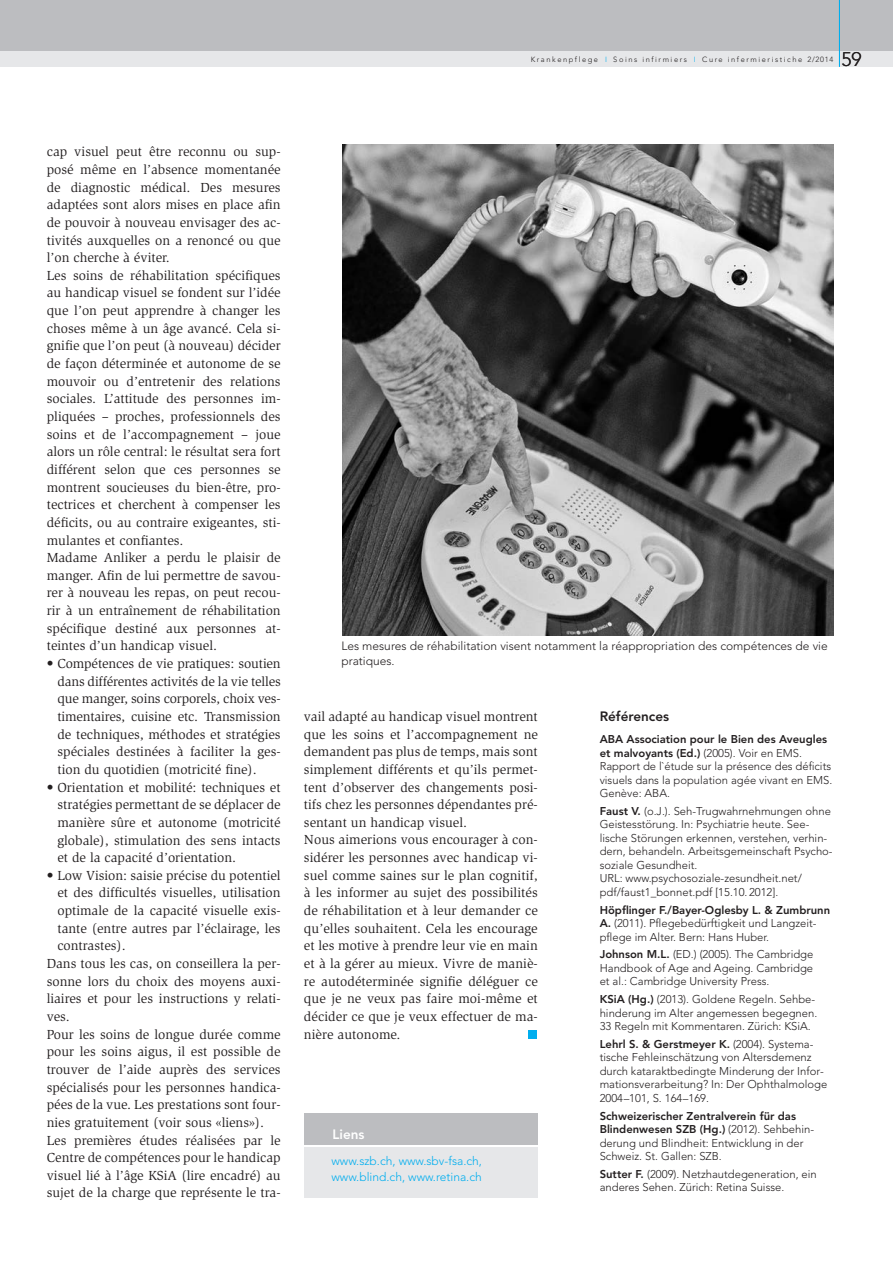
<style>
.page{position:relative;width:893px;height:1263px;background:#fff}
.page>*{position:absolute;margin:0;border:0;box-sizing:border-box;transform-origin:0 0}
.t1{font:300 19.5px "Avenir";color:#231f20}
.t2{font:13.5px/17.7px "Slimbach";color:#231f20}
.t3{font:800 13.5px "Avenir";color:#231f20}
.t4{font:800 13.5px "Avenir";color:#fff}
.t5{font:300 12px/15px "Avenir";color:#231f20}
.t6{font:300 12px/15.8px "Avenir";color:#00aeef}
.t7{font:300 11.25px/13.5px "Avenir";color:#231f20}
.t8{font:300 7.5px "Avenir";letter-spacing:.21em;color:#231f20}
.s1{color:#00aeef}
.s2{font-weight:800}
</style>
<div class="page">
<div style="left:0;top:51px;width:893px;height:16px;background:#e6e7e9"></div>
<div style="left:528px;top:1030px;width:8px;height:9px;background:#00aeef"></div>
<div style="left:0;top:0;width:893px;height:51px;background:#bcbdc0"></div>
<hr style="left:839px;top:0;width:1px;height:67px;background:#00aeef">
<div style="left:304px;top:1147px;width:234px;height:50px;background:#e6e7e9"></div>
<div style="left:304px;top:1113px;width:234px;height:31px;background:#bcbdc0"></div>
<img style="left:342px;top:145px;width:491px;height:490px">
<p class="t8" style="left:531px;top:56px;width:304px">Krankenpflege <span class="s1">I</span> Soins infirmiers <span class="s1">I</span> Cure infermieristiche 2/2014</p>
<h1 class="t1" style="left:841px;top:51px;width:22px">59</h1>
<p class="t2" style="left:47px;top:144px;width:235px">cap visuel peut être reconnu ou sup&shy;posé même en l’absence momentanée de diagnostic médical. Des mesures adaptées sont alors mises en place afin de pouvoir à nouveau envisager des ac&shy;tivités auxquelles on a renoncé ou que l’on cherche à éviter.<br>Les soins de réhabilitation spécifiques au handicap visuel se fondent sur l’idée que l’on peut apprendre à changer les choses même à un âge avancé. Cela si&shy;gnifie que l’on peut (à nouveau) décider de façon déterminée et autonome de se mouvoir ou d’entretenir des relations sociales. L’attitude des personnes im&shy;pliquées – proches, professionnels des soins et de l’accompagnement – joue alors un rôle central: le résultat sera fort différent selon que ces personnes se montrent soucieuses du bien-être, pro&shy;tectrices et cherchent à compenser les déficits, ou au contraire exigeantes, sti&shy;mulantes et confiantes.<br>Madame Anliker a perdu le plaisir de manger. Afin de lui permettre de savou&shy;rer à nouveau les repas, on peut recou&shy;rir à un entraînement de réhabilitation spécifique destiné aux personnes at&shy;teintes d’un handicap visuel.</p>
<p class="t2" style="left:57px;top:656px;width:225px;text-align:justify;text-indent:-11px">• Compétences de vie pratiques: soutien dans différentes activités de la vie telles que manger, soins corporels, choix ves&shy;timentaires, cuisine etc. Transmission de techniques, méthodes et stratégies spéciales destinées à faciliter la ges&shy;tion du quotidien (motricité fine).</p>
<p class="t2" style="left:57px;top:779px;width:225px;text-align:justify;text-indent:-11px">• Orientation et mobilité: techniques et stratégies permettant de se déplacer de manière sûre et autonome (motricité globale), stimulation des sens intacts et de la capacité d’orientation.</p>
<p class="t2" style="left:47px;top:867px;width:235px">• Low Vision: saisie précise du potentiel</p>
<p class="t2" style="left:57px;top:885px;width:225px">et des difficultés visuelles, utilisation</p>
<p class="t2" style="left:57px;top:903px;width:225px">optimale de la capacité visuelle exis-</p>
<p class="t2" style="left:57px;top:920px;width:225px">tante (entre autres par l’éclairage, les</p>
<p class="t2" style="left:57px;top:938px;width:70px">contrastes).</p>
<p class="t2" style="left:47px;top:956px;width:235px">Dans tous les cas, on conseillera la per-</p>
<p class="t2" style="left:47px;top:973px;width:235px">sonne lors du choix des moyens auxi-</p>
<p class="t2" style="left:47px;top:991px;width:235px">liaires et pour les instructions y relati-</p>
<p class="t2" style="left:47px;top:1008px;width:25px">ves.</p>
<p class="t2" style="left:47px;top:1026px;width:235px">Pour les soins de longue durée comme</p>
<p class="t2" style="left:47px;top:1044px;width:235px">pour les soins aigus, il est possible de</p>
<p class="t2" style="left:47px;top:1061px;width:235px">trouver de l’aide auprès des services</p>
<p class="t2" style="left:47px;top:1079px;width:235px">spécialisés pour les personnes handica-</p>
<p class="t2" style="left:47px;top:1097px;width:235px">pées de la vue. Les prestations sont four-</p>
<p class="t2" style="left:47px;top:1114px;width:219px">nies gratuitement (voir sous «liens»).</p>
<p class="t2" style="left:47px;top:1132px;width:235px">Les premières études réalisées par le</p>
<p class="t2" style="left:47px;top:1150px;width:235px">Centre de compétences pour le handicap</p>
<p class="t2" style="left:47px;top:1167px;width:235px">visuel lié à l’âge KSiA (lire encadré) au</p>
<p class="t2" style="left:47px;top:1185px;width:235px">sujet de la charge que représente le tra-</p>
<p class="t5" style="left:341px;top:639px;width:488px">Les mesures de réhabilitation visent notamment la réappropriation des compétences de vie pratiques.</p>
<p class="t2" style="left:304px;top:708px;width:235px">vail adapté au handicap visuel montrent que les soins et l’accompagnement ne demandent pas plus de temps, mais sont simplement différents et qu’ils permet&shy;tent d’observer des changements posi&shy;tifs chez les personnes dépendantes pré&shy;sentant un handicap visuel.<br>Nous aimerions vous encourager à con&shy;sidérer les personnes avec handicap vi&shy;suel comme saines sur le plan cognitif, à les informer au sujet des possibilités de réhabilitation et à leur demander ce qu’elles souhaitent. Cela les encourage et les motive à prendre leur vie en main et à la gérer au mieux. Vivre de maniè&shy;re autodéterminée signifie déléguer ce que je ne veux pas faire moi-même et décider ce que je veux effectuer de ma&shy;nière autonome.</p>
<p class="t3" style="left:600px;top:711px;width:71px">Références</p>
<p class="t7" style="left:600px;top:733px;width:234px"><span class="s2">ABA Association pour le Bien des Aveugles et malvoyants (Ed.)</span> (2005). Voir en EMS.<br>Rapport de l`étude sur la présence des déficits visuels dans la population agée vivant en EMS.<br>Genève: ABA.</p>
<p class="t7" style="left:600px;top:805px;width:234px"><span class="s2">Faust V.</span> (o.J.). Seh-Trugwahrnehmungen ohne Geistesstörung. In: Psychiatrie heute. See&shy;lische Störungen erkennen, verstehen, verhin&shy;dern, behandeln. Arbeitsgemeinschaft Psycho&shy;soziale Gesundheit.<br>URL: www.psychosoziale-zesundheit.net/ pdf/faust1_bonnet.pdf [15.10. 2012].</p>
<p class="t7" style="left:600px;top:904px;width:232px"><span class="s2">Höpflinger F./Bayer-Oglesby L. &amp; Zumbrunn<br>A.</span> (2011). Pflegebedürftigkeit und Langzeit&shy;pflege im Alter. Bern: Hans Huber.</p>
<p class="t7" style="left:600px;top:949px;width:215px;text-align:justify"><span class="s2">Johnson M.L.</span> (ED.) (2005). The Cambridge Handbook of Age and Ageing. Cambridge et al.: Cambridge University Press.</p>
<p class="t7" style="left:600px;top:993px;width:219px"><span class="s2">KSiA (Hg.)</span> (2013). Goldene Regeln. Sehbe&shy;hinderung im Alter angemessen begegnen.<br>33 Regeln mit Kommentaren. Zürich: KSiA.</p>
<p class="t7" style="left:600px;top:1038px;width:229px"><span class="s2">Lehrl S. &amp; Gerstmeyer K.</span> (2004). Systema&shy;tische Fehleinschätzung von Altersdemenz durch kataraktbedingte Minderung der Infor&shy;mationsverarbeitung? In: Der Ophthalmologe 2004–101, S. 164–169.</p>
<p class="t7" style="left:600px;top:1110px;width:216px"><span class="s2">Schweizerischer Zentralverein für das Blindenwesen SZB (Hg.)</span> (2012). Sehbehin&shy;derung und Blindheit: Entwicklung in der Schweiz. St. Gallen: SZB.</p>
<p class="t7" style="left:600px;top:1168px;width:219px"><span class="s2">Sutter F.</span> (2009). Netzhautdegeneration, ein anderes Sehen. Zürich: Retina Suisse.</p>
<p class="t4" style="left:333px;top:1128px;width:34px">Liens</p>
<p class="t6" style="left:332px;top:1154px;width:152px">www.szb.ch, www.sbv-fsa.ch, www.blind.ch, www.retina.ch</p>
</div>
